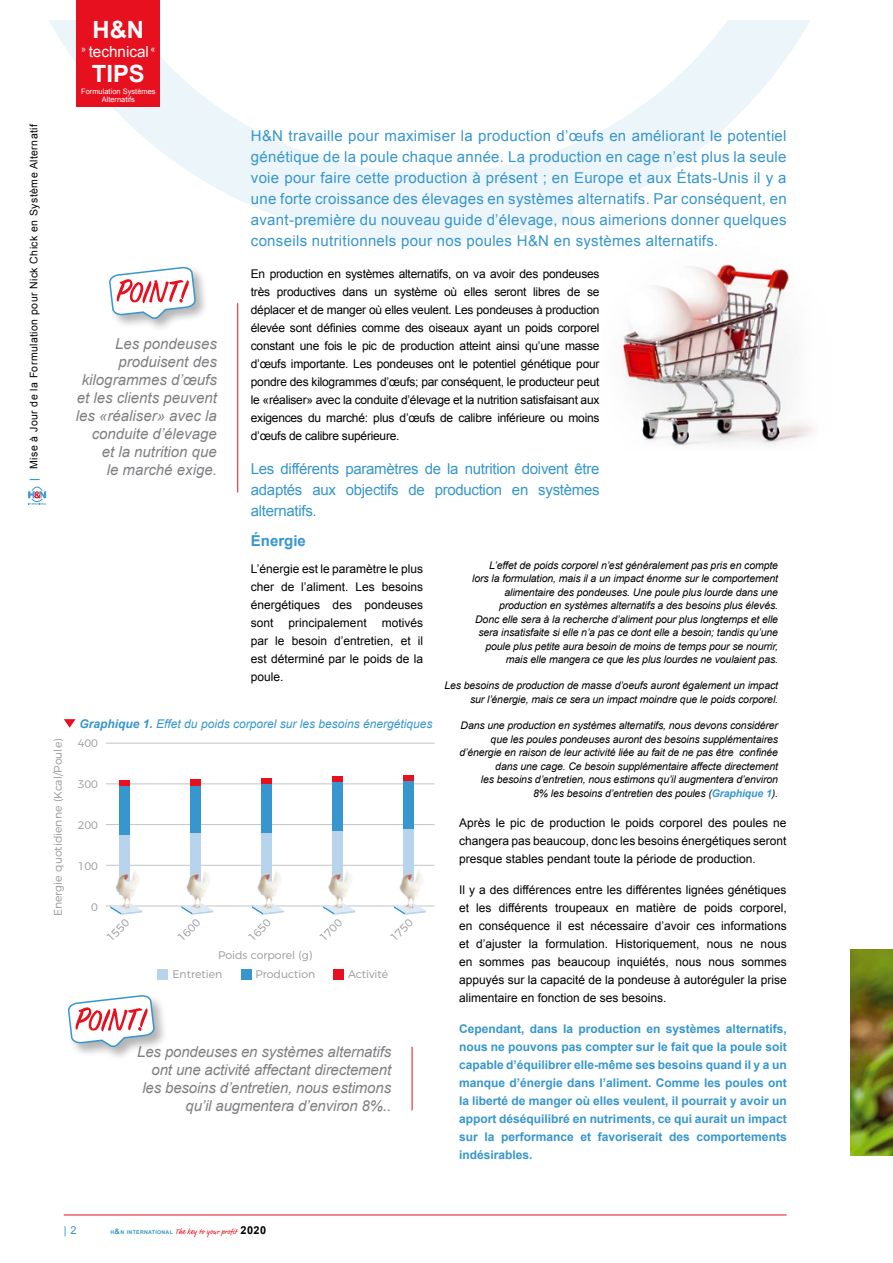
<style>
.page{position:relative;width:893px;height:1263px;background:#fff}
.page>*{position:absolute;margin:0;border:0;box-sizing:border-box;transform-origin:0 0}
.t1{font:700 23.7px "Arial";color:#fff}
.t2{font:15.3px "Arial";color:#fff}
.t3{font:15px/21px "Arial";color:#3696cd;text-align:justify}
.Ladillo{font:italic 15px/18px "Arial";letter-spacing:-.01em;color:#807f83;text-align:right}
.t4{font:700 15px "Arial";color:#3696cd}
.Texto_corrido{font:12px/18px "Arial";color:#000;text-align:justify}
.Texto_corrido-2{font:700 12px/18px "Arial";color:#3696cd;text-align:justify}
.Pie_de_foto{font:italic 12px "Arial";color:#3696cd}
.t5{font:300 10.95px/18.6px "Montserrat";color:#97979c}
.t6{font:10.95px "Arial";color:#3696cd}
.Ladillo-2{font:italic 10.5px/13.5px "Arial";letter-spacing:-.01em;color:#000;text-align:right}
.t7{font:10.5px "Arial";letter-spacing:.04em;color:#000}
.t8{font:7.5px "Market Web";letter-spacing:.04em;color:#e6101f}
.t9{font:7.5px/7.5px "Arial";color:#fff;text-align:center}
.s1{font-weight:700;color:#3696cd}
.s2{font-weight:700}
.s3{font-family:"Arial";font-weight:700;font-size:5.25px;color:#3696cd}
.s4{font-family:"Arial";font-weight:700;color:#3696cd}
.s5{font-family:"Arial";font-weight:700;font-size:10.95px;color:#000}
</style>
<div class="page">
<svg style="left:49px;top:20px;width:761px;height:223px"></svg>
<img style="left:574px;top:196px;width:240px;height:250px">
<hr style="left:106px;top:743px;width:328px;height:1px;background:#c3c4c7">
<hr style="left:106px;top:784px;width:328px;height:1px;background:#c3c4c7">
<hr style="left:106px;top:824px;width:328px;height:1px;background:#c3c4c7">
<hr style="left:106px;top:865px;width:328px;height:1px;background:#c3c4c7">
<hr style="left:106px;top:906px;width:328px;height:1px;background:#c3c4c7">
<div style="left:158px;top:969px;width:10px;height:11px;background:#b8d3ec"></div>
<div style="left:241px;top:969px;width:10px;height:11px;background:#3696cd"></div>
<div style="left:334px;top:969px;width:10px;height:11px;background:#e6101f"></div>
<svg style="left:110px;top:905px;width:32px;height:10px"></svg>
<div style="left:120px;top:835px;width:10px;height:59px;background:#b8d3ec"></div>
<div style="left:120px;top:786px;width:10px;height:49px;background:#3696cd"></div>
<div style="left:120px;top:780px;width:10px;height:6px;background:#e6101f"></div>
<img style="left:111px;top:869px;width:33px;height:43px">
<svg style="left:188px;top:912px;width:25px;height:3px"></svg>
<div style="left:191px;top:833px;width:10px;height:61px;background:#b8d3ec"></div>
<div style="left:191px;top:785px;width:10px;height:48px;background:#3696cd"></div>
<div style="left:191px;top:780px;width:10px;height:6px;background:#e6101f"></div>
<img style="left:181px;top:868px;width:34px;height:44px">
<div style="left:261px;top:833px;width:11px;height:61px;background:#b8d3ec"></div>
<div style="left:261px;top:784px;width:11px;height:49px;background:#3696cd"></div>
<div style="left:261px;top:778px;width:11px;height:6px;background:#e6101f"></div>
<svg style="left:252px;top:905px;width:32px;height:10px"></svg>
<img style="left:253px;top:871px;width:33px;height:41px">
<svg style="left:330px;top:912px;width:25px;height:3px"></svg>
<div style="left:333px;top:831px;width:10px;height:63px;background:#b8d3ec"></div>
<div style="left:333px;top:782px;width:10px;height:49px;background:#3696cd"></div>
<div style="left:333px;top:776px;width:10px;height:6px;background:#e6101f"></div>
<img style="left:323px;top:868px;width:34px;height:44px">
<svg style="left:394px;top:905px;width:32px;height:10px"></svg>
<div style="left:403px;top:828px;width:11px;height:60px;background:#b8d3ec"></div>
<div style="left:403px;top:780px;width:11px;height:49px;background:#3696cd"></div>
<div style="left:403px;top:775px;width:11px;height:6px;background:#e6101f"></div>
<img style="left:395px;top:871px;width:33px;height:41px">
<img style="left:850px;top:949px;width:43px;height:206px">
<hr style="left:237px;top:303px;width:1px;height:189px;background:#e6101f">
<hr style="left:412px;top:1047px;width:1px;height:63px;background:#e6101f">
<svg style="left:64px;top:719px;width:12px;height:9px"></svg>
<div style="left:107px;top:265px;width:103px;height:68px;background:#000;opacity:.3"></div>
<svg style="left:109px;top:267px;width:88px;height:54px"></svg>
<div style="left:66px;top:993px;width:103px;height:68px;background:#000;opacity:.3"></div>
<svg style="left:68px;top:995px;width:87px;height:54px"></svg>
<hr style="left:64px;top:1215px;width:723px;height:1px;background:#e6101f">
<svg style="left:28px;top:487px;width:18px;height:18px"></svg>
<div style="left:77px;top:0;width:83px;height:106px;background:#e6101f"></div>
<p class="t7" style="left:27px;top:481px;width:358px;rotate:-90deg"><span class="s1">|</span> Mise à Jour de la Formulation pour Nick Chick en Système Alternatif</p>
<p class="t5" style="left:48px;top:916px;width:179px;rotate:-90deg">Energie quotidienne (Kcal/Poule)</p>
<h1 class="t1" style="left:93px;top:14px;width:53px">H&amp;N</h1>
<p class="t2" style="left:81px;top:42px;width:76px"><sup>»</sup> technical <sup>«</sup></p>
<h1 class="t1" style="left:92px;top:58px;width:54px">TIPS</h1>
<p class="t9" style="left:81px;top:88px;width:76px">Formulation Systèmes<br>Alternatifs</p>
<p class="Ladillo" style="left:76px;top:335px;width:142px">Les pondeuses produisent des kilogrammes d’œufs et les clients peuvent les «réaliser» avec la conduite d’élevage et la nutrition que<br>le marché exige.</p>
<p class="t3" style="left:251px;top:126px;width:537px">H&amp;N travaille pour maximiser la production d’œufs en améliorant le potentiel génétique de la poule chaque année. La production en cage n’est plus la seule voie pour faire cette production à présent ; en Europe et aux États-Unis il y a une forte croissance des élevages en systèmes alternatifs. Par conséquent, en avant-première du nouveau guide d’élevage, nous aimerions donner quelques conseils nutritionnels pour nos poules H&amp;N en systèmes alternatifs.</p>
<p class="Texto_corrido" style="left:251px;top:265px;width:350px">En production en systèmes alternatifs, on va avoir des pondeuses très productives dans un système où elles seront libres de se déplacer et de manger où elles veulent. Les pondeuses à production élevée sont définies comme des oiseaux ayant un poids corporel constant une fois le pic de production atteint ainsi qu’une masse d’œufs importante. Les pondeuses ont le potentiel génétique pour pondre des kilogrammes d’œufs; par conséquent, le producteur peut le «réaliser» avec la conduite d’élevage et la nutrition satisfaisant aux exigences du marché: plus d’œufs de calibre inférieure ou moins d’œufs de calibre supérieure.</p>
<p class="t3" style="left:251px;top:458px;width:350px">Les différents paramètres de la nutrition doivent être adaptés aux objectifs de production en systèmes alternatifs.</p>
<p class="t4" style="left:251px;top:531px;width:57px">Énergie</p>
<p class="Texto_corrido" style="left:251px;top:560px;width:174px">L’énergie est le paramètre le plus cher de l’aliment. Les besoins énergétiques des pondeuses sont</p>
<p class="Texto_corrido" style="left:251px;top:614px;width:174px;text-indent:131px">motivés par le besoin d’entretien, et il est déterminé par le poids de la poule.</p>
<p class="Texto_corrido" style="left:289px;top:614px;width:80px">principalement</p>
<p class="Pie_de_foto" style="left:80px;top:716px;width:354px"><span class="s2">Graphique 1.</span> Effet du poids corporel sur les besoins énergétiques</p>
<p class="t5" style="left:78px;top:733px;width:22px">400</p>
<p class="t5" style="left:78px;top:774px;width:22px">300</p>
<p class="t5" style="left:78px;top:815px;width:22px">200</p>
<p class="t5" style="left:78px;top:856px;width:22px">100</p>
<p class="t5" style="left:91px;top:897px;width:8px">0</p>
<p class="t5" style="left:101px;top:932px;width:29px;rotate:-45deg">1550</p>
<p class="t5" style="left:172px;top:932px;width:29px;rotate:-45deg">1600</p>
<p class="t5" style="left:243px;top:932px;width:29px;rotate:-45deg">1650</p>
<p class="t5" style="left:314px;top:932px;width:29px;rotate:-45deg">1700</p>
<p class="t5" style="left:385px;top:932px;width:29px;rotate:-45deg">1750</p>
<p class="t5" style="left:172px;top:945px;width:141px;text-indent:46px">Poids corporel (g)<br>Entretien</p>
<p class="t5" style="left:255px;top:963px;width:62px">Production</p>
<p class="t5" style="left:348px;top:963px;width:41px">Activité</p>
<p class="Ladillo" style="left:137px;top:1043px;width:255px">Les pondeuses en systèmes alternatifs ont une activité affectant directement les besoins d’entretien, nous estimons qu’il augmentera d’environ 8%..</p>
<p class="Ladillo-2" style="left:472px;top:558px;width:307px">L’effet de poids corporel n’est généralement pas pris en compte lors la formulation, mais il a un impact énorme sur le comportement alimentaire des pondeuses. Une poule plus lourde dans une production en systèmes alternatifs a des besoins plus élevés.<br>Donc elle sera à la recherche d’aliment pour plus longtemps et elle sera insatisfaite si elle n’a pas ce dont elle a besoin; tandis qu’une poule plus petite aura besoin de moins de temps pour se nourrir, mais elle mangera ce que les plus lourdes ne voulaient pas.</p>
<p class="Ladillo-2" style="left:444px;top:679px;width:335px">Les besoins de production de masse d’oeufs auront également un impact sur l’énergie, mais ce sera un impact moindre que le poids corporel.</p>
<p class="Ladillo-2" style="left:459px;top:719px;width:320px">Dans une production en systèmes alternatifs, nous devons considérer que les poules pondeuses auront des besoins supplémentaires d’énergie en raison de leur activité liée au fait de ne pas être confinée dans une cage. Ce besoin supplémentaire affecte directement<br>les besoins d’entretien, nous estimons qu’il augmentera d’environ<br>8% les besoins d’entretien des poules (<span class="s1">Graphique 1</span>).</p>
<p class="Texto_corrido" style="left:459px;top:814px;width:329px">Après le pic de production le poids corporel des poules ne changera pas beaucoup, donc les besoins énergétiques seront presque stables pendant toute la période de production.</p>
<p class="Texto_corrido" style="left:459px;top:881px;width:329px">Il y a des différences entre les différentes lignées génétiques et les différents troupeaux en matière de poids corporel, en conséquence il est nécessaire d’avoir ces informations et d’ajuster la formulation. Historiquement, nous ne nous en sommes pas beaucoup inquiétés, nous nous sommes appuyés sur la capacité de la pondeuse à autoréguler la prise alimentaire en fonction de ses besoins.</p>
<p class="Texto_corrido-2" style="left:459px;top:1020px;width:329px">Cependant, dans la production en systèmes alternatifs, nous ne pouvons pas compter sur le fait que la poule soit capable d’équilibrer elle-même ses besoins quand il y a un manque d’énergie dans l’aliment. Comme les poules ont la liberté de manger où elles veulent, il pourrait y avoir un apport déséquilibré en nutriments, ce qui aurait un impact sur la performance et favoriserait des comportements indésirables.</p>
<p class="t6" style="left:64px;top:1223px;width:14px">| 2</p>
<p class="t8" style="left:111px;top:1227px;width:157px"><span class="s3">H</span><span class="s4">&amp;</span><span class="s3">N INTERNATIONAL</span> The key to your profit <span class="s5">2020</span></p>
</div>
